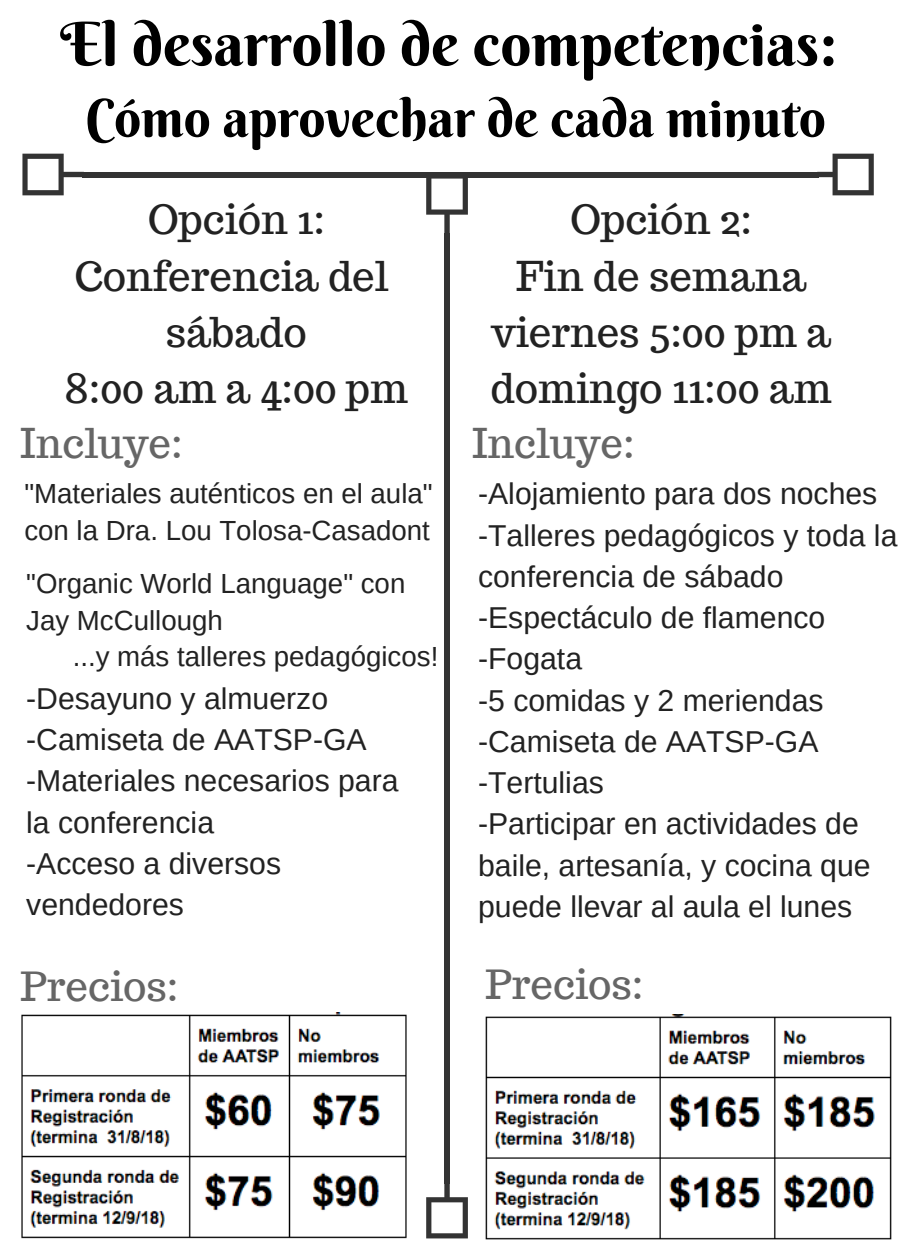
<style>
.page{position:relative;width:900px;height:1260px;background:#fff}
.page>*{position:absolute;margin:0;border:0;box-sizing:border-box;transform-origin:0 0}
.t1{font:60.5px "Berkshire Swash";color:#000}
.t2{font:52.75px "Berkshire Swash";color:#000}
.t3{font:40.25px/56.2px "Trocchi";color:#222;text-align:center}
.t4{font:40.25px "Trocchi";color:#666}
.t5{font:30.25px/41.2px "Arimo";color:#222}
.t6{font:27.75px/37.5px "Arimo";color:#222}
</style>
<div class="page">
<div style="left:82px;top:172px;width:737px;height:5px;background:#333"></div>
<svg style="left:817px;top:154px;width:57px;height:41px"></svg>
<svg style="left:22px;top:154px;width:62px;height:41px"></svg>
<div style="left:444px;top:233px;width:6px;height:951px;background:#333"></div>
<svg style="left:426px;top:1184px;width:42px;height:54px"></svg>
<svg style="left:426px;top:177px;width:42px;height:56px"></svg>
<img style="left:21px;top:1012px;width:386px;height:227px">
<img style="left:485px;top:1014px;width:407px;height:226px">
<h1 class="t1" style="left:60px;top:6px;width:779px">El desarrollo de competencias:</h1>
<h2 class="t2" style="left:85px;top:85px;width:742px">Cómo aprovechar de cada minuto</h2>
<h3 class="t3" style="left:65px;top:191px;width:345px">Opción 1:<br>Conferencia del sábado<br>8:00 am a 4:00 pm</h3>
<h3 class="t3" style="left:491px;top:191px;width:343px">Opción 2:<br>Fin de semana viernes 5:00 pm a domingo 11:00 am</h3>
<h3 class="t4" style="left:21px;top:417px;width:164px">Incluye:</h3>
<h3 class="t4" style="left:472px;top:417px;width:164px">Incluye:</h3>
<p class="t6" style="left:24px;top:474px;width:410px">"Materiales auténticos en el aula" con la Dra. Lou Tolosa-Casadont</p>
<p class="t5" style="left:478px;top:473px;width:421px">-Alojamiento para dos noches -Talleres pedagógicos y toda la conferencia de sábado -Espectáculo de flamenco -Fogata<br>-5 comidas y 2 meriendas -Camiseta de AATSP-GA -Tertulias<br>-Participar en actividades de baile, artesanía, y cocina que puede llevar al aula el lunes</p>
<p class="t6" style="left:26px;top:564px;width:381px">"Organic World Language" con<br>Jay McCullough</p>
<p class="t6" style="left:73px;top:637px;width:367px">...y más talleres pedagógicos!</p>
<p class="t5" style="left:26px;top:678px;width:374px">-Desayuno y almuerzo -Camiseta de AATSP-GA -Materiales necesarios para la conferencia<br>-Acceso a diversos vendedores</p>
<h3 class="t4" style="left:21px;top:960px;width:159px">Precios:</h3>
<h3 class="t4" style="left:486px;top:958px;width:159px">Precios:</h3>
</div>
